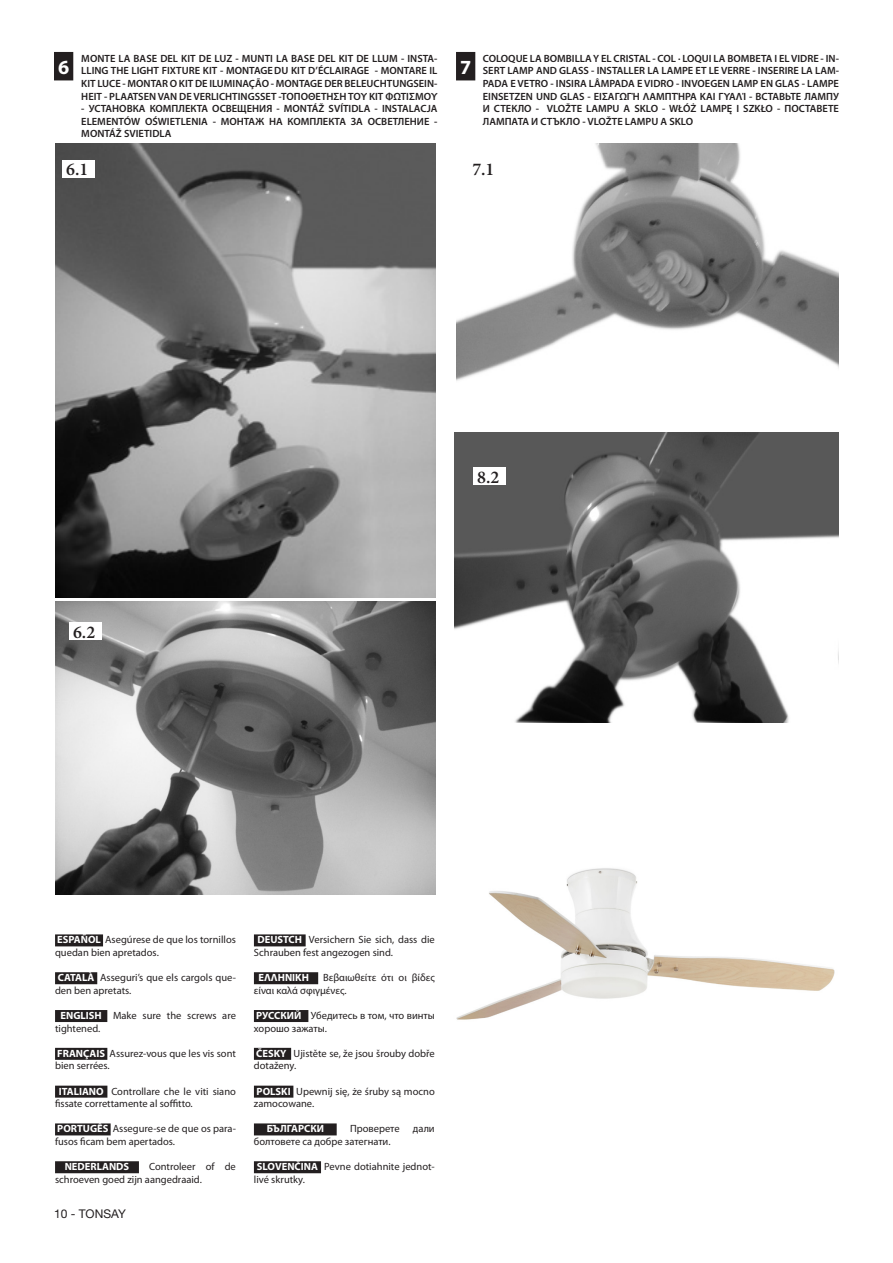
<style>
.page{position:relative;width:893px;height:1263px;background:#fff}
.page>*{position:absolute;margin:0;border:0;box-sizing:border-box;transform-origin:0 0}
.t1{font:700 20.1px "Myriad Pro";color:#fff}
.t2{font:600 18px "Minion Pro";color:#231f20}
.t3{font:12px "Helvetica Neue";color:#231f20}
.t4{font:10.5px/12.6px "Myriad Pro";color:#231f20}
.t5{font:600 10.5px/12.6px "Myriad Pro";color:#231f20;text-align:justify}
.t6{font:700 10.5px "Myriad Pro";color:#fff}
.s1{font-weight:700;color:#fff}
</style>
<div class="page">
<img style="left:56px;top:143px;width:380px;height:455px">
<img style="left:56px;top:601px;width:380px;height:293px">
<div style="left:54px;top:52px;width:19px;height:28px;background:#231f20"></div>
<div style="left:456px;top:52px;width:19px;height:28px;background:#231f20"></div>
<div style="left:55px;top:934px;width:48px;height:12px;background:#231f20"></div>
<div style="left:55px;top:972px;width:42px;height:12px;background:#231f20"></div>
<div style="left:55px;top:1010px;width:52px;height:12px;background:#231f20"></div>
<div style="left:55px;top:1048px;width:52px;height:12px;background:#231f20"></div>
<div style="left:55px;top:1086px;width:52px;height:12px;background:#231f20"></div>
<div style="left:55px;top:1123px;width:56px;height:12px;background:#231f20"></div>
<div style="left:55px;top:1161px;width:84px;height:12px;background:#231f20"></div>
<div style="left:254px;top:934px;width:52px;height:12px;background:#231f20"></div>
<div style="left:254px;top:972px;width:64px;height:12px;background:#231f20"></div>
<div style="left:254px;top:1010px;width:54px;height:12px;background:#231f20"></div>
<div style="left:254px;top:1048px;width:37px;height:12px;background:#231f20"></div>
<div style="left:254px;top:1086px;width:39px;height:12px;background:#231f20"></div>
<div style="left:254px;top:1123px;width:83px;height:12px;background:#231f20"></div>
<div style="left:254px;top:1161px;width:67px;height:12px;background:#231f20"></div>
<img style="left:456px;top:144px;width:383px;height:237px">
<img style="left:455px;top:433px;width:383px;height:290px">
<div style="left:468px;top:160px;width:33px;height:17px;background:#fff"></div>
<div style="left:473px;top:468px;width:33px;height:17px;background:#fff"></div>
<div style="left:62px;top:160px;width:33px;height:17px;background:#fff"></div>
<div style="left:69px;top:623px;width:33px;height:17px;background:#fff"></div>
<img style="left:456px;top:868px;width:379px;height:152px">
<p class="t5" style="left:81px;top:52px;width:358px">MONTE LA BASE DEL KIT DE LUZ - MUNTI LA BASE DEL KIT DE LLUM - INSTA-LLING THE LIGHT FIXTURE KIT - MONTAGEDU KIT D’ÉCLAIRAGE - MONTARE IL KIT LUCE - MONTAR O KIT DE ILUMINAÇÃO - MONTAGE DER BELEUCHTUNGSEIN-HEIT - PLAATSEN VAN DE VERLICHTINGSSET -ΤΟΠΟΘΕΤΗΣΗ ΤΟΥ ΚΙΤ ΦΩΤΙΣΜΟΥ</p>
<p class="t5" style="left:81px;top:102px;width:358px">- УСТАНОВКА КОМПЛЕКТА ОСВЕЩЕНИЯ - MONTÁŽ SVÍTIDLA - INSTALACJA ELEMENTÓW OŚWIETLENIA - MOНТАЖ НА КОМПЛЕКТА ЗА ОСВЕТЛЕНИЕ - MONTÁŽ SVIETIDLA</p>
<p class="t5" style="left:483px;top:52px;width:358px">COLOQUE LA BOMBILLA Y EL CRISTAL - COL · LOQUI LA BOMBETA I EL VIDRE - IN-SERT LAMP AND GLASS - INSTALLER LA LAMPE ET LE VERRE - INSERIRE LA LAM-PADA E VETRO - INSIRA LÂMPADA E VIDRO - INVOEGEN LAMP EN GLAS - LAMPE EINSETZEN UND GLAS - ΕΙΣΑΓΩΓΉ ΛΑΜΠΤΉΡΑ ΚΑΙ ΓΥΑΛΊ - ВСТАВЬТЕ ЛАМПУ И СТЕКЛО - VLOŽTE LAMPU A SKLO - WŁÓŻ LAMPĘ I SZKŁO - ПОСТАВЕТЕ ЛАМПАТА И СТЪКЛО - VLOŽTE LAMPU A SKLO</p>
<p class="t2" style="left:472px;top:157px;width:24px">7.1</p>
<p class="t1" style="left:58px;top:54px;width:13px">6</p>
<p class="t1" style="left:460px;top:54px;width:13px">7</p>
<p class="t2" style="left:66px;top:157px;width:24px">6.1</p>
<p class="t2" style="left:73px;top:620px;width:24px">6.2</p>
<p class="t2" style="left:477px;top:465px;width:24px">8.2</p>
<p class="t4" style="left:55px;top:933px;width:182px"><span class="s1">ESPAÑOL</span> Asegúrese de que los tornillos quedan bien apretados.</p>
<p class="t4" style="left:55px;top:971px;width:182px"><span class="s1">CATALÀ</span> Asseguri’s que els cargols que&shy;den ben apretats.</p>
<p class="t4" style="left:55px;top:1009px;width:182px;text-indent:5px"><span class="s1">ENGLISH</span> Make sure the screws are tightened.</p>
<p class="t4" style="left:55px;top:1047px;width:182px"><span class="s1">FRANÇAIS</span> Assurez-vous que les vis sont bien serrées.</p>
<p class="t4" style="left:55px;top:1085px;width:182px;text-indent:4px"><span class="s1">ITALIANO</span> Controllare che le viti siano fissate correttamente al soffitto.</p>
<p class="t4" style="left:55px;top:1122px;width:182px"><span class="s1">PORTUGÊS</span> Assegure-se de que os para&shy;fusos ficam bem apertados.</p>
<p class="t6" style="left:65px;top:1160px;width:66px">NEDERLANDS</p>
<p class="t4" style="left:55px;top:1160px;width:182px;text-indent:94px">Controleer of de schroeven goed zijn aangedraaid.</p>
<p class="t3" style="left:54px;top:1207px;width:73px">10 - TONSAY</p>
<p class="t4" style="left:254px;top:933px;width:182px;text-indent:4px"><span class="s1">DEUSTCH</span> Versichern Sie sich, dass die<br>Schrauben fest angezogen sind.</p>
<p class="t6" style="left:259px;top:971px;width:52px">EΛΛΗΝΙΚΗ</p>
<p class="t4" style="left:254px;top:971px;width:182px;text-indent:69px">Βεβαιωθείτε ότι οι βίδες είναι καλά σφιγμένες.</p>
<p class="t4" style="left:254px;top:1009px;width:182px"><span class="s1">РУССКИЙ</span> Убедитесь в том, что винты хорошо зажаты.</p>
<p class="t4" style="left:254px;top:1047px;width:182px"><span class="s1">ČESKY</span> Ujistěte se, že jsou šrouby dobře dotaženy.</p>
<p class="t4" style="left:254px;top:1085px;width:182px"><span class="s1">POLSKI</span> Upewnij się, że śruby są mocno zamocowane.</p>
<p class="t6" style="left:267px;top:1122px;width:59px">БЪЛГАРСКИ</p>
<p class="t4" style="left:350px;top:1122px;width:51px">Проверете</p>
<p class="t4" style="left:413px;top:1122px;width:23px">дали</p>
<p class="t4" style="left:254px;top:1135px;width:138px">болтовете са добре затегнати.</p>
<p class="t4" style="left:254px;top:1160px;width:182px"><span class="s1">SLOVENČINA</span> Pevne dotiahnite jednot&shy;livé skrutky.</p>
</div>
